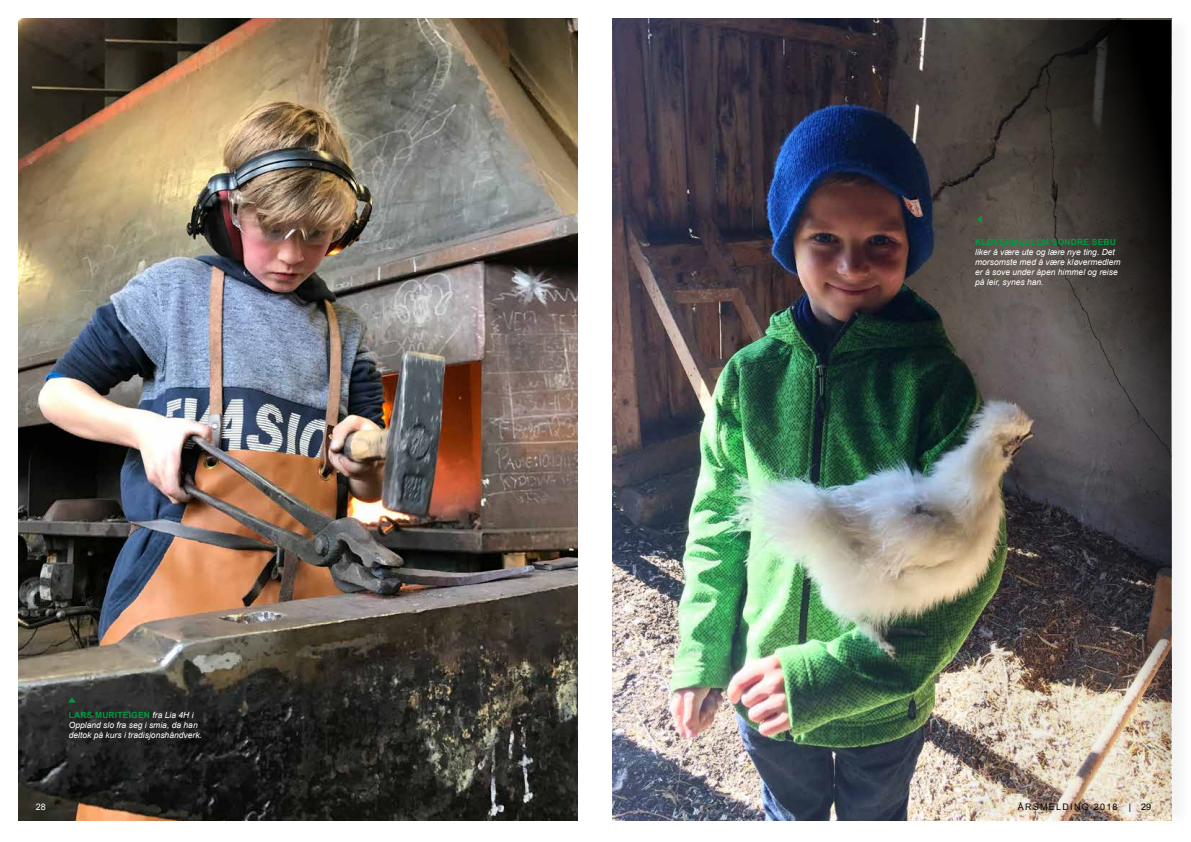
<style>
.page{position:relative;width:1191px;height:842px;background:#fff}
.page>*{position:absolute;margin:0;border:0;box-sizing:border-box;transform-origin:0 0}
.t1{font:9px "Arial";letter-spacing:.14em;color:#000}
.t2{font:9px "Arial";color:#fff}
.t3{font:italic 8.5px/10.2px "Arial";color:#fff}
.t4{font:700 8.5px "Arial";letter-spacing:.02em;color:#009b3e}
.s1{font-weight:700;font-style:normal;color:#009b3e}
</style>
<div class="page">
<img style="left:612px;top:18px;width:351px;height:803px">
<div style="left:963px;top:16px;width:228px;height:811px;background:#000;opacity:.05"></div>
<img style="left:961px;top:20px;width:210px;height:792px">
<img style="left:19px;top:18px;width:558px;height:803px">
<svg style="left:68px;top:697px;width:8px;height:5px"></svg>
<svg style="left:977px;top:215px;width:5px;height:8px"></svg>
<p class="t3" style="left:69px;top:710px;width:135px"><span class="s1">LARS MURITEIGEN</span> fra Lia 4H i<br>Oppland slo fra seg i smia, da han deltok på kurs i tradisjonshåndverk.</p>
<p class="t4" style="left:975px;top:237px;width:142px">KLØVERMEDLEM SONDRE SEBU</p>
<p class="t3" style="left:975px;top:247px;width:147px">liker å være ute og lære nye ting. Det morsomste med å være kløvermedlem er å sove under åpen himmel og reise på leir, synes han.</p>
<p class="t2" style="left:36px;top:802px;width:12px">28</p>
<p class="t1" style="left:1018px;top:802px;width:101px">ÅRSMELDING 2018</p>
<p class="t1" style="left:1129px;top:802px;width:24px">| 29</p>
</div>
